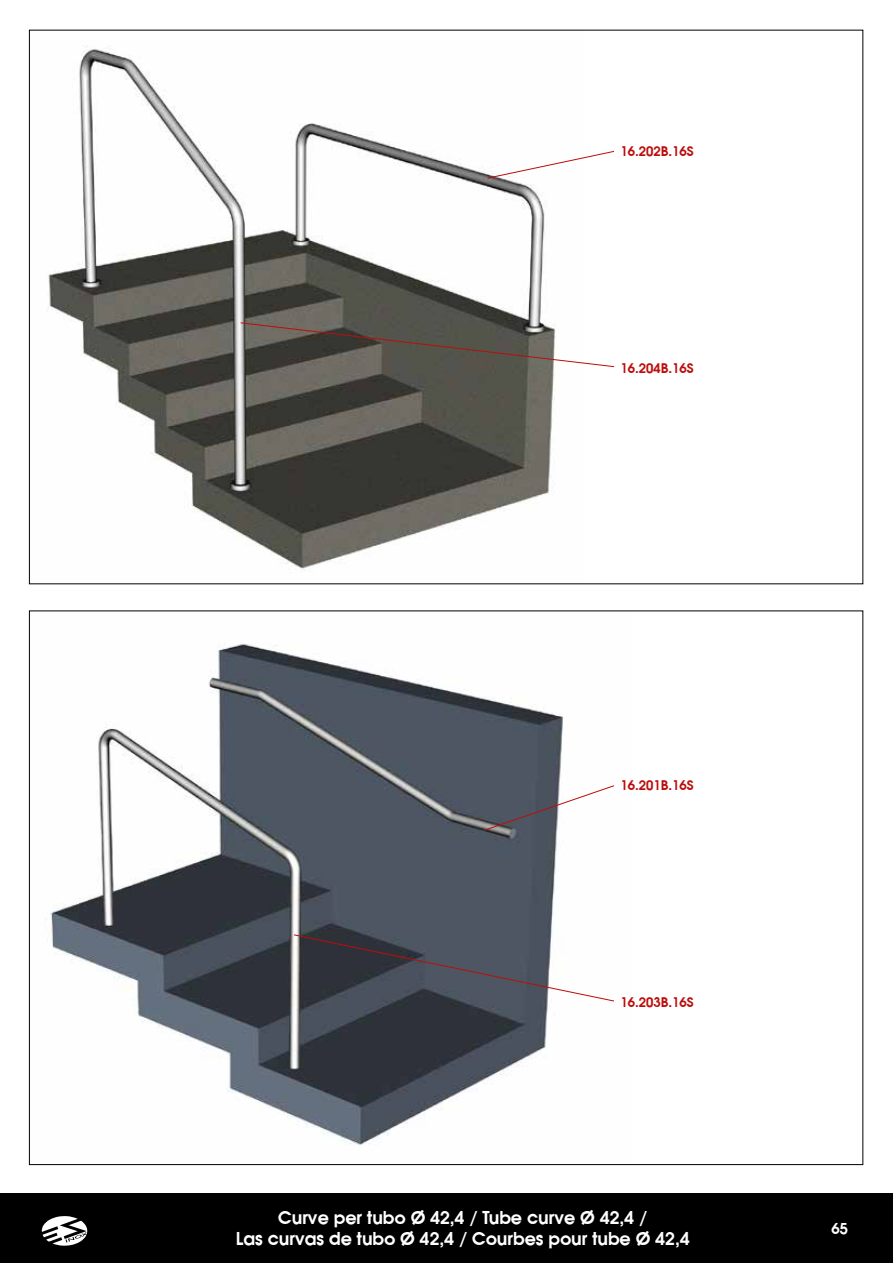
<style>
.page{position:relative;width:893px;height:1263px;background:#fff}
.page>*{position:absolute;margin:0;border:0;box-sizing:border-box;transform-origin:0 0}
.t1{font:700 17.7px/21.3px "Avant Garde";color:#fff;text-align:center}
.t2{font:700 15px "Avant Garde";color:#fff}
.t3{font:700 13.35px "Avant Garde";color:#bb0e0c}
</style>
<div class="page">
<div style="left:0;top:1193px;width:893px;height:70px;background:#000"></div>
<svg style="left:42px;top:1216px;width:45px;height:30px"></svg>
<img style="left:47px;top:46px;width:508px;height:523px">
<img style="left:45px;top:644px;width:519px;height:501px">
<svg style="left:486px;top:150px;width:129px;height:29px"></svg>
<svg style="left:240px;top:322px;width:375px;height:45px"></svg>
<svg style="left:483px;top:785px;width:131px;height:46px"></svg>
<svg style="left:293px;top:934px;width:322px;height:68px"></svg>
<p class="t3" style="left:620px;top:142px;width:75px">16.202B.16S</p>
<p class="t3" style="left:620px;top:358px;width:75px">16.204B.16S</p>
<p class="t3" style="left:620px;top:776px;width:75px">16.201B.16S</p>
<p class="t3" style="left:620px;top:992px;width:75px">16.203B.16S</p>
<p class="t1" style="left:236px;top:1205px;width:455px">Curve per tubo Ø 42,4 / Tube curve Ø 42,4 /<br>Las curvas de tubo Ø 42,4 / Courbes pour tube Ø 42,4</p>
<p class="t2" style="left:832px;top:1217px;width:18px">65</p>
</div>
